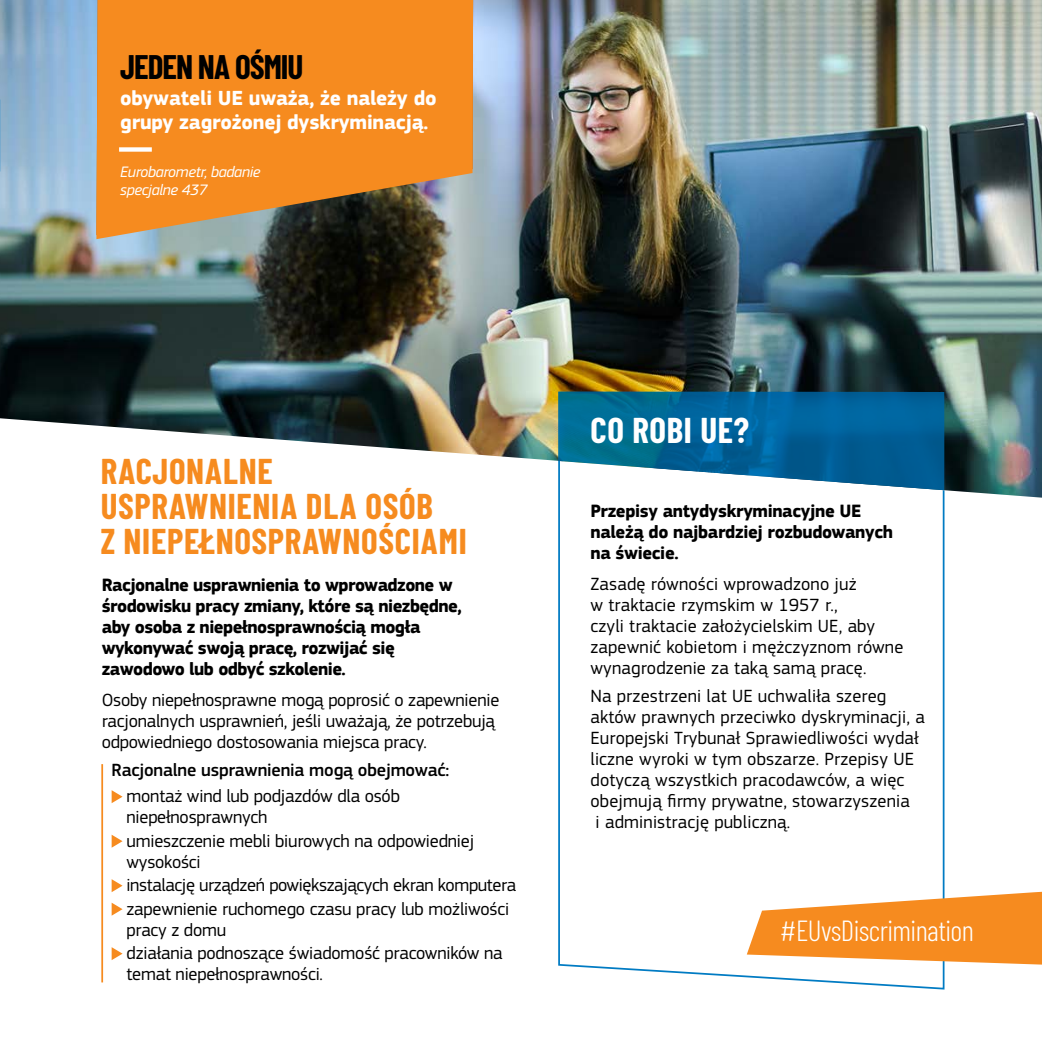
<style>
.page{position:relative;width:1042px;height:1042px;background:#fff}
.page>*{position:absolute;margin:0;border:0;box-sizing:border-box;transform-origin:0 0}
.t1{font:700 35px/35px "Barlow Condensed";letter-spacing:.02em;color:#f68b1f}
.t2{font:700 35px "Barlow Condensed";letter-spacing:.02em;color:#fff}
.t3{font:700 33.25px "Barlow Condensed";letter-spacing:-.03em;color:#000}
.t4{font:300 29.05px "Barlow Condensed";letter-spacing:-.02em;color:#fff}
.t5{font:700 21px/24.5px "EC Square Sans Pro";letter-spacing:-.01em;color:#fff}
.t6{font:18.38px/21px "EC Square Sans Pro";letter-spacing:-.01em;color:#000}
.t7{font:18.38px/21px "EC Square Sans Pro";letter-spacing:.01em;color:#000}
.t8{font:700 18.38px/21px "EC Square Sans Pro";letter-spacing:-.03em;color:#000}
.t9{font:500 18.38px "EC Square Sans Pro";letter-spacing:-.01em;color:#000}
.t10{font:italic 15.75px/17.5px "EC Square Sans Pro";letter-spacing:-.02em;color:#fff}
</style>
<div class="page">
<img style="left:0;top:0;width:1042px;height:498px">
<svg style="left:557px;top:459px;width:388px;height:531px"></svg>
<img style="left:558px;top:391px;width:386px;height:99px">
<svg style="left:747px;top:889px;width:295px;height:76px"></svg>
<svg style="left:112px;top:790px;width:11px;height:13px"></svg>
<svg style="left:112px;top:835px;width:11px;height:12px"></svg>
<svg style="left:112px;top:879px;width:11px;height:13px"></svg>
<svg style="left:112px;top:903px;width:11px;height:12px"></svg>
<svg style="left:112px;top:947px;width:11px;height:13px"></svg>
<hr style="left:101px;top:764px;width:2px;height:218px;background:#f68b1f">
<svg style="left:96px;top:0;width:377px;height:239px;background:#e08528"></svg>
<div style="left:119px;top:147px;width:33px;height:5px;background:#fff"></div>
<p class="t3" style="left:120px;top:47px;width:185px">JEDEN NA OŚMIU</p>
<p class="t5" style="left:120px;top:86px;width:318px">obywateli UE uważa, że należy do grupy zagrożonej dyskryminacją.</p>
<p class="t10" style="left:120px;top:164px;width:142px">Eurobarometr, badanie specjalne 437</p>
<h3 class="t1" style="left:101px;top:453px;width:367px">RACJONALNE<br>USPRAWNIENIA DLA OSÓB<br>Z NIEPEŁNOSPRAWNOŚCIAMI</h3>
<p class="t8" style="left:102px;top:575px;width:362px">Racjonalne usprawnienia to wprowadzone w środowisku pracy zmiany, które są niezbędne, aby osoba z niepełnosprawnością mogła wykonywać swoją pracę, rozwijać się zawodowo lub odbyć szkolenie.</p>
<p class="t6" style="left:102px;top:689px;width:399px">Osoby niepełnosprawne mogą poprosić o zapewnienie racjonalnych usprawnień, jeśli uważają, że potrzebują odpowiedniego dostosowania miejsca pracy.</p>
<p class="t9" style="left:112px;top:759px;width:339px">Racjonalne usprawnienia mogą obejmować:</p>
<p class="t6" style="left:126px;top:786px;width:275px">montaż wind lub podjazdów dla osób niepełnosprawnych</p>
<p class="t6" style="left:126px;top:830px;width:349px">umieszczenie mebli biurowych na odpowiedniej wysokości</p>
<p class="t6" style="left:126px;top:875px;width:391px">instalację urządzeń powiększających ekran komputera</p>
<p class="t6" style="left:126px;top:898px;width:384px">zapewnienie ruchomego czasu pracy lub możliwości pracy z domu</p>
<p class="t6" style="left:126px;top:943px;width:378px">działania podnoszące świadomość pracowników na temat niepełnosprawności.</p>
<h3 class="t2" style="left:590px;top:409px;width:160px">CO ROBI UE?</h3>
<p class="t8" style="left:590px;top:501px;width:304px">Przepisy antydyskryminacyjne UE należą do najbardziej rozbudowanych na świecie.</p>
<p class="t7" style="left:590px;top:573px;width:314px">Zasadę równości wprowadzono już<br>w traktacie rzymskim w 1957 r.,<br>czyli traktacie założycielskim UE, aby zapewnić kobietom i mężczyznom równe wynagrodzenie za taką samą pracę.</p>
<p class="t7" style="left:590px;top:685px;width:336px">Na przestrzeni lat UE uchwaliła szereg aktów prawnych przeciwko dyskryminacji, a Europejski Trybunał Sprawiedliwości wydał liczne wyroki w tym obszarze. Przepisy UE dotyczą wszystkich pracodawców, a więc obejmują firmy prywatne, stowarzyszenia<br>i administrację publiczną.</p>
<p class="t4" style="left:779px;top:912px;width:196px">#EUvsDiscrimination</p>
</div>
